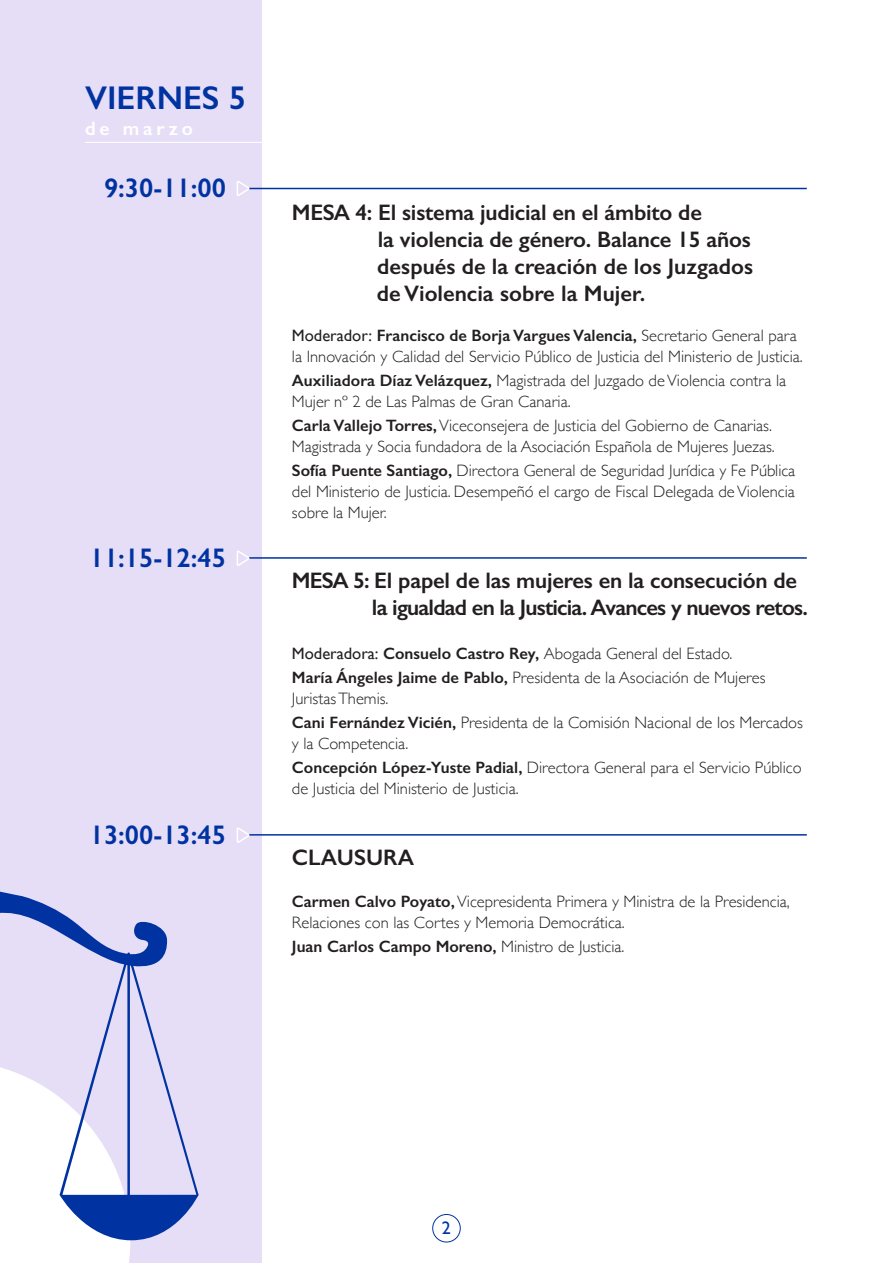
<style>
.page{position:relative;width:893px;height:1263px;background:#fff}
.page>*{position:absolute;margin:0;border:0;box-sizing:border-box;transform-origin:0 0}
.t1{font:600 33px "Gill Sans";color:#0033a1}
.t2{font:600 27px "Gill Sans";color:#0033a1}
.t3{font:600 22.5px "Gill Sans";letter-spacing:-.01em;color:#231f20}
.t4{font:600 22.5px "Gill Sans";letter-spacing:-.035em;color:#231f20}
.t5{font:600 19.5px "Gill Sans";letter-spacing:.2em;color:#fff}
.t6{font:18px "Gill Sans";color:#0033a1}
.t7{font:300 16.5px/21px "Gill Sans";color:#231f20}
.t8{font:600 16.5px "Gill Sans";color:#231f20}
.s1{font-weight:400}
.s2{font-weight:600}
.s3{font-weight:300}
</style>
<div class="page">
<div style="left:0;top:0;width:261px;height:1263px;background:#e6def7"></div>
<hr style="left:85px;top:142px;width:723px;height:1px;background:#fff">
<hr style="left:248px;top:557px;width:559px;height:2px;background:#0033a1">
<hr style="left:248px;top:834px;width:559px;height:1px;background:#0033a1">
<svg style="left:236px;top:551px;width:14px;height:15px"></svg>
<svg style="left:236px;top:827px;width:14px;height:16px"></svg>
<div style="left:432px;top:1214px;width:29px;height:28px;border:1px solid #0033a1;border-radius:50%"></div>
<hr style="left:248px;top:188px;width:559px;height:1px;background:#0033a1">
<svg style="left:236px;top:181px;width:14px;height:15px"></svg>
<svg style="left:0;top:891px;width:199px;height:372px"></svg>
<p class="t1" style="left:85px;top:78px;width:163px">VIERNES 5</p>
<p class="t5" style="left:85px;top:117px;width:109px">de marzo</p>
<p class="t2" style="left:104px;top:172px;width:123px">9:30-11:00</p>
<p class="t2" style="left:90px;top:542px;width:138px">11:15-12:45</p>
<p class="t2" style="left:90px;top:819px;width:138px">13:00-13:45</p>
<p class="t3" style="left:292px;top:198px;width:411px">MESA 4: El sistema judicial en el ámbito de</p>
<p class="t3" style="left:378px;top:225px;width:374px">la violencia de género. Balance 15 años</p>
<p class="t3" style="left:377px;top:252px;width:377px">después de la creación de los Juzgados</p>
<p class="t3" style="left:377px;top:279px;width:270px">de Violencia sobre la Mujer.</p>
<p class="t7" style="left:292px;top:324px;width:512px"><span class="s1">Moderador:</span> <span class="s2">Francisco de Borja Vargues Valencia,</span> Secretario General para la Innovación y Calidad del Servicio Público de Justicia del Ministerio de Justicia.</p>
<p class="t7" style="left:292px;top:369px;width:496px"><span class="s2">Auxiliadora Díaz Velázquez,</span> Magistrada del Juzgado de Violencia contra la<br>Mujer nº 2 de Las Palmas de Gran Canaria.</p>
<p class="t7" style="left:292px;top:414px;width:484px"><span class="s2">Carla Vallejo Torres,</span> Viceconsejera de Justicia del Gobierno de Canarias.<br>Magistrada y Socia fundadora de la Asociación Española de Mujeres Juezas.</p>
<p class="t7" style="left:292px;top:459px;width:505px;text-align:justify"><span class="s2">Sofía Puente Santiago,</span> Directora General de Seguridad Jurídica y Fe Pública del Ministerio de Justicia. Desempeñó el cargo de Fiscal Delegada de Violencia sobre la Mujer.</p>
<p class="t3" style="left:292px;top:567px;width:507px">MESA 5: El papel de las mujeres en la consecución de</p>
<p class="t4" style="left:372px;top:594px;width:437px">la igualdad en la Justicia. Avances y nuevos retos.</p>
<p class="t7" style="left:292px;top:642px;width:442px"><span class="s1">Moderadora:</span> <span class="s2">Consuelo Castro Rey,</span> Abogada General del Estado.</p>
<p class="t7" style="left:292px;top:666px;width:475px"><span class="s2">María Ángeles Jaime de Pablo,</span> Presidenta de la Asociación de Mujeres<br>Juristas Themis.</p>
<p class="t7" style="left:292px;top:711px;width:512px"><span class="s2">Cani Fernández Vicién,</span> Presidenta de la Comisión Nacional de los Mercados y la Competencia.</p>
<p class="t7" style="left:292px;top:756px;width:511px"><span class="s2">Concepción López-Yuste Padial,</span> Directora General para el Servicio Público de Justicia del Ministerio de Justicia.</p>
<p class="t3" style="left:292px;top:844px;width:124px">CLAUSURA</p>
<p class="t7" style="left:292px;top:890px;width:499px"><span class="s2">Carmen Calvo Poyato,</span> Vicepresidenta Primera y Ministra de la Presidencia,<br>Relaciones con las Cortes y Memoria Democrática.</p>
<p class="t8" style="left:292px;top:936px;width:334px">Juan Carlos Campo Moreno, <span class="s3">Ministro de Justicia.</span></p>
<p class="t6" style="left:442px;top:1217px;width:10px">2</p>
</div>
